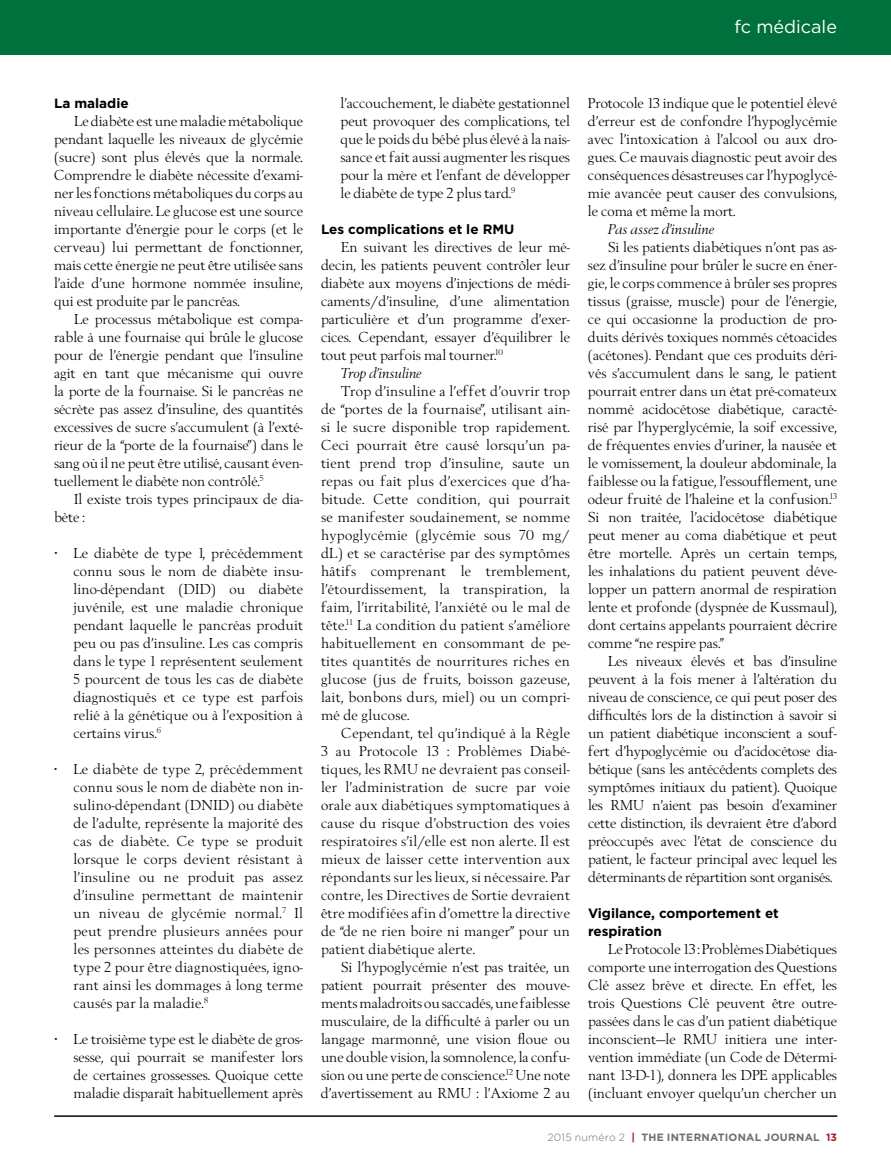
<style>
.page{position:relative;width:891px;height:1175px;background:#fff}
.page>*{position:absolute;margin:0;border:0;box-sizing:border-box;transform-origin:0 0}
.t1{font:18px "Gotham HTF";color:#fff}
.t2{font:15px/18px "Berling";color:#000;text-align:justify}
.t3{font:15px "Berling Itlic";color:#000}
.t4{font:700 13.5px/18px "Gotham HTF";color:#000}
.t5{font:700 10.5px "Gotham HTF";letter-spacing:.02em;color:#6d6e71}
.s1{font-weight:300}
.s2{color:#ae1b1f}
</style>
<div class="page">
<div style="left:0;top:0;width:891px;height:54px;background:#00703c"></div>
<hr style="left:54px;top:1115px;width:783px;height:1px;background:#000">
<p class="t1" style="left:734px;top:17px;width:104px">fc médicale</p>
<p class="t4" style="left:54px;top:94px;width:76px">La maladie</p>
<p class="t2" style="left:54px;top:112px;width:251px;text-indent:20px">Le diabète est une maladie métabolique pendant laquelle les niveaux de glycémie (sucre) sont plus élevés que la normale.<br>Comprendre le diabète nécessite d’exami&shy;ner les fonctions métaboliques du corps au niveau cellulaire. Le glucose est une source importante d’énergie pour le corps (et le cerveau) lui permettant de fonctionner, mais cette énergie ne peut être utilisée sans l’aide d’une hormone nommée insuline, qui est produite par le pancréas.</p>
<p class="t2" style="left:54px;top:310px;width:251px;text-indent:20px">Le processus métabolique est compa&shy;rable à une fournaise qui brûle le glucose pour de l’énergie pendant que l’insuline agit en tant que mécanisme qui ouvre la porte de la fournaise. Si le pancréas ne sécrète pas assez d’insuline, des quantités excessives de sucre s’accumulent (à l’exté&shy;rieur de la “porte de la fournaise”) dans le sang où il ne peut être utilisé, causant éven&shy;tuellement le diabète non contrôlé.<sup>5</sup></p>
<p class="t2" style="left:54px;top:490px;width:251px;text-indent:20px">Il existe trois types principaux de dia&shy;bète :</p>
<p class="t2" style="left:74px;top:544px;width:231px;text-indent:-20px">• Le diabète de type 1, précédemment connu sous le nom de diabète insu&shy;lino-dépendant (DID) ou diabète juvénile, est une maladie chronique pendant laquelle le pancréas produit peu ou pas d’insuline. Les cas compris dans le type 1 représentent seulement 5 pourcent de tous les cas de diabète diagnostiqués et ce type est parfois relié à la génétique ou à l’exposition à certains virus.<sup>6</sup></p>
<p class="t2" style="left:73px;top:760px;width:231px;text-indent:-19px">• Le diabète de type 2, précédemment connu sous le nom de diabète non in&shy;sulino-dépendant (DNID) ou diabète de l’adulte, représente la majorité des cas de diabète. Ce type se produit lorsque le corps devient résistant à l’insuline ou ne produit pas assez d’insuline permettant de maintenir un niveau de glycémie normal.<sup>7</sup> Il peut prendre plusieurs années pour les personnes atteintes du diabète de type 2 pour être diagnostiquées, igno&shy;rant ainsi les dommages à long terme causés par la maladie.<sup>8</sup></p>
<p class="t2" style="left:74px;top:1030px;width:231px;text-indent:-20px">• Le troisième type est le diabète de gros&shy;sesse, qui pourrait se manifester lors de certaines grossesses. Quoique cette maladie disparaît habituellement après</p>
<p class="t2" style="left:340px;top:94px;width:231px">l’accouchement, le diabète gestationnel peut provoquer des complications, tel que le poids du bébé plus élevé à la nais&shy;sance et fait aussi augmenter les risques pour la mère et l’enfant de développer le diabète de type 2 plus tard.<sup>9</sup></p>
<p class="t4" style="left:321px;top:220px;width:195px">Les complications et le RMU</p>
<p class="t2" style="left:321px;top:238px;width:251px;text-indent:20px">En suivant les directives de leur mé&shy;decin, les patients peuvent contrôler leur diabète aux moyens d’injections de médi&shy;caments/d’insuline, d’une alimentation particulière et d’un programme d’exer&shy;cices. Cependant, essayer d’équilibrer le tout peut parfois mal tourner.<sup>10</sup></p>
<p class="t3" style="left:341px;top:364px;width:82px">Trop d’insuline</p>
<p class="t2" style="left:321px;top:382px;width:251px;text-indent:20px">Trop d’insuline a l’effet d’ouvrir trop de “portes de la fournaise”, utilisant ain&shy;si le sucre disponible trop rapidement.<br>Ceci pourrait être causé lorsqu’un pa&shy;tient prend trop d’insuline, saute un repas ou fait plus d’exercices que d’ha&shy;bitude. Cette condition, qui pourrait se manifester soudainement, se nomme hypoglycémie (glycémie sous 70 mg/ dL) et se caractérise par des symptômes hâtifs comprenant le tremblement, l’étourdissement, la transpiration, la faim, l’irritabilité, l’anxiété ou le mal de tête.<sup>11</sup> La condition du patient s’améliore habituellement en consommant de pe&shy;tites quantités de nourritures riches en glucose (jus de fruits, boisson gazeuse, lait, bonbons durs, miel) ou un compri&shy;mé de glucose.</p>
<p class="t2" style="left:321px;top:724px;width:251px;text-indent:20px">Cependant, tel qu’indiqué à la Règle 3 au Protocole 13 : Problèmes Diabé&shy;tiques, les RMU ne devraient pas conseil&shy;ler l’administration de sucre par voie orale aux diabétiques symptomatiques à cause du risque d’obstruction des voies respiratoires s’il/elle est non alerte. Il est mieux de laisser cette intervention aux répondants sur les lieux, si nécessaire. Par contre, les Directives de Sortie devraient être modifiées afin d’omettre la directive de “de ne rien boire ni manger” pour un patient diabétique alerte.</p>
<p class="t2" style="left:321px;top:958px;width:251px;text-indent:20px">Si l’hypoglycémie n’est pas traitée, un patient pourrait présenter des mouve&shy;ments maladroits ou saccadés, une faiblesse musculaire, de la difficulté à parler ou un langage marmonné, une vision floue ou une double vision, la somnolence, la confu&shy;sion ou une perte de conscience.<sup>12</sup> Une note d’avertissement au RMU : l’Axiome 2 au</p>
<p class="t2" style="left:588px;top:94px;width:251px">Protocole 13 indique que le potentiel élevé d’erreur est de confondre l’hypoglycémie avec l’intoxication à l’alcool ou aux dro&shy;gues. Ce mauvais diagnostic peut avoir des conséquences désastreuses car l’hypoglycé&shy;mie avancée peut causer des convulsions, le coma et même la mort.</p>
<p class="t3" style="left:608px;top:220px;width:108px">Pas assez d’insuline</p>
<p class="t2" style="left:588px;top:238px;width:251px;text-indent:20px">Si les patients diabétiques n’ont pas as&shy;sez d’insuline pour brûler le sucre en éner&shy;gie, le corps commence à brûler ses propres tissus (graisse, muscle) pour de l’énergie, ce qui occasionne la production de pro&shy;duits dérivés toxiques nommés cétoacides (acétones). Pendant que ces produits déri&shy;vés s’accumulent dans le sang, le patient pourrait entrer dans un état pré-comateux nommé acidocétose diabétique, caracté&shy;risé par l’hyperglycémie, la soif excessive, de fréquentes envies d’uriner, la nausée et le vomissement, la douleur abdominale, la faiblesse ou la fatigue, l’essoufflement, une odeur fruité de l’haleine et la confusion.<sup>13<br></sup>Si non traitée, l’acidocétose diabétique peut mener au coma diabétique et peut être mortelle. Après un certain temps, les inhalations du patient peuvent déve&shy;lopper un pattern anormal de respiration lente et profonde (dyspnée de Kussmaul), dont certains appelants pourraient décrire comme “ne respire pas.”</p>
<p class="t2" style="left:588px;top:652px;width:251px;text-indent:20px">Les niveaux élevés et bas d’insuline peuvent à la fois mener à l’altération du niveau de conscience, ce qui peut poser des difficultés lors de la distinction à savoir si un patient diabétique inconscient a souf&shy;fert d’hypoglycémie ou d’acidocétose dia&shy;bétique (sans les antécédents complets des symptômes initiaux du patient). Quoique les RMU n’aient pas besoin d’examiner cette distinction, ils devraient être d’abord préoccupés avec l’état de conscience du patient, le facteur principal avec lequel les déterminants de répartition sont organisés.</p>
<p class="t4" style="left:588px;top:904px;width:192px">Vigilance, comportement et respiration</p>
<p class="t2" style="left:588px;top:940px;width:251px;text-indent:20px">Le Protocole 13 : Problèmes Diabétiques comporte une interrogation des Questions Clé assez brève et directe. En effet, les trois Questions Clé peuvent être outre&shy;passées dans le cas d’un patient diabétique inconscient—le RMU initiera une inter&shy;vention immédiate (un Code de Détermi&shy;nant 13-D-1), donnera les DPE applicables (incluant envoyer quelqu’un chercher un</p>
<p class="t5" style="left:548px;top:1131px;width:291px"><span class="s1">2015 numéro 2</span> <span class="s2">|</span> THE INTERNATIONAL JOURNAL <span class="s2">13</span></p>
</div>
